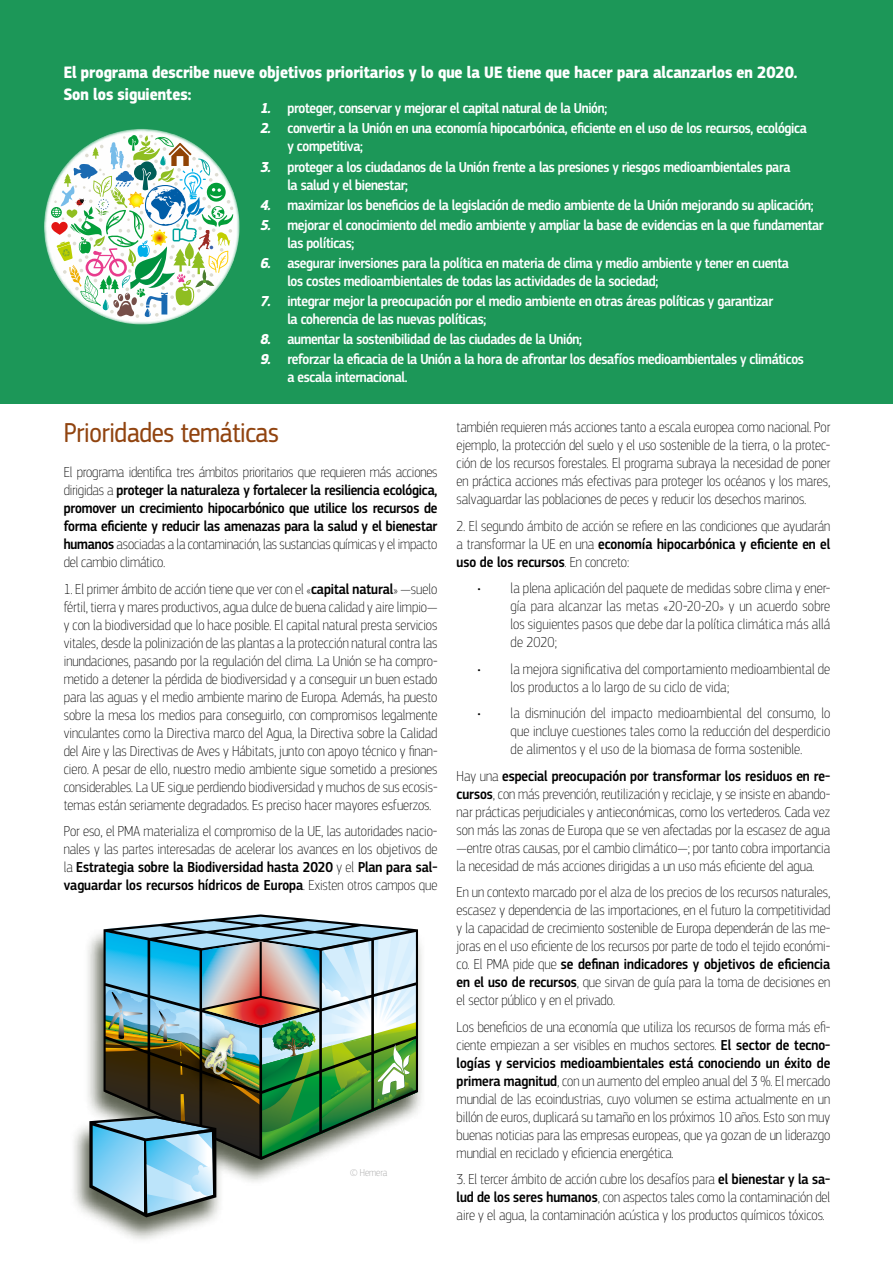
<style>
.page{position:relative;width:893px;height:1263px;background:#fff}
.page>*{position:absolute;margin:0;border:0;box-sizing:border-box;transform-origin:0 0}
.t1{font:28.5px "EC Square Sans Cond Pro";letter-spacing:-.01em;color:#914410}
.t2{font:700 17.25px/21.8px "EC Square Sans Cond Pro";color:#fff}
.t3{font:100 15px/18px "EC Square Sans Cond Pro";color:#000;text-align:justify}
.t4{font:500 15px/18px "EC Square Sans Cond Pro";letter-spacing:-.02em;color:#fff}
.t5{font:500 15px/18px "EC Square Sans Cond Pro";letter-spacing:-.01em;color:#000;text-align:justify}
.t6{font:100 10.5px "EC Square Sans Cond Pro";color:#9f9f9f}
.s1{font-weight:700;font-style:italic}
.s2{font-weight:100}
.s3{font-weight:500}
</style>
<div class="page">
<div style="left:0;top:0;width:893px;height:404px;background:#1c9758"></div>
<div style="left:69px;top:914px;width:357px;height:330px;background:#282f1a;opacity:.75"></div>
<img style="left:89px;top:914px;width:328px;height:303px">
<svg style="left:44px;top:129px;width:196px;height:195px"></svg>
<svg style="left:50px;top:135px;width:183px;height:183px;background:#aed1b9"></svg>
<p class="t2" style="left:64px;top:62px;width:735px">El programa describe nueve objetivos prioritarios y lo que la UE tiene que hacer para alcanzarlos en 2020.<br>Son los siguientes:</p>
<p class="t4" style="left:260px;top:100px;width:348px"><span class="s1">1.</span> proteger, conservar y mejorar el capital natural de la Unión;</p>
<p class="t4" style="left:287px;top:120px;width:521px;text-indent:-27px"><span class="s1">2.</span> convertir a la Unión en una economía hipocarbónica, eficiente en el uso de los recursos, ecológica y competitiva;</p>
<p class="t4" style="left:287px;top:158px;width:505px;text-indent:-27px"><span class="s1">3.</span> proteger a los ciudadanos de la Unión frente a las presiones y riesgos medioambientales para la salud y el bienestar;</p>
<p class="t4" style="left:260px;top:196px;width:555px"><span class="s1">4.</span> maximizar los beneficios de la legislación de medio ambiente de la Unión mejorando su aplicación;</p>
<p class="t4" style="left:287px;top:216px;width:538px;text-indent:-27px"><span class="s1">5.</span> mejorar el conocimiento del medio ambiente y ampliar la base de evidencias en la que fundamentar las políticas;</p>
<p class="t4" style="left:287px;top:254px;width:503px;text-indent:-27px"><span class="s1">6.</span> asegurar inversiones para la política en materia de clima y medio ambiente y tener en cuenta los costes medioambientales de todas las actividades de la sociedad;</p>
<p class="t4" style="left:287px;top:292px;width:487px;text-indent:-27px"><span class="s1">7.</span> integrar mejor la preocupación por el medio ambiente en otras áreas políticas y garantizar la coherencia de las nuevas políticas;</p>
<p class="t4" style="left:260px;top:331px;width:323px"><span class="s1">8.</span> aumentar la sostenibilidad de las ciudades de la Unión;</p>
<p class="t4" style="left:287px;top:351px;width:518px;text-indent:-27px"><span class="s1">9.</span> reforzar la eficacia de la Unión a la hora de afrontar los desafíos medioambientales y climáticos a escala internacional.</p>
<h1 class="t1" style="left:64px;top:417px;width:217px">Prioridades temáticas</h1>
<p class="t5" style="left:64px;top:464px;width:375px"><span class="s2">El programa identifica tres ámbitos prioritarios que requieren más acciones dirigidas a</span> proteger la naturaleza y fortalecer la resiliencia ecológica, promover un crecimiento hipocarbónico que utilice los recursos de forma eficiente y reducir las amenazas para la salud y el bienestar humanos <span class="s2">asociadas a la contaminación, las sustancias químicas y el impacto del cambio climático.</span></p>
<p class="t3" style="left:64px;top:580px;width:375px">1. El primer ámbito de acción tiene que ver con el «<span class="s3">capital natural</span>» —suelo fértil, tierra y mares productivos, agua dulce de buena calidad y aire limpio— y con la biodiversidad que lo hace posible. El capital natural presta servicios vitales, desde la polinización de las plantas a la protección natural contra las inundaciones, pasando por la regulación del clima. La Unión se ha compro&shy;metido a detener la pérdida de biodiversidad y a conseguir un buen estado para las aguas y el medio ambiente marino de Europa. Además, ha puesto sobre la mesa los medios para conseguirlo, con compromisos legalmente vinculantes como la Directiva marco del Agua, la Directiva sobre la Calidad del Aire y las Directivas de Aves y Hábitats, junto con apoyo técnico y finan&shy;ciero. A pesar de ello, nuestro medio ambiente sigue sometido a presiones considerables. La UE sigue perdiendo biodiversidad y muchos de sus ecosis&shy;temas están seriamente degradados. Es preciso hacer mayores esfuerzos.</p>
<p class="t3" style="left:64px;top:822px;width:375px">Por eso, el PMA materializa el compromiso de la UE, las autoridades nacio&shy;nales y las partes interesadas de acelerar los avances en los objetivos de la <span class="s3">Estrategia sobre la Biodiversidad hasta 2020</span> y el <span class="s3">Plan para sal&shy;vaguardar los recursos hídricos de Europa</span>. Existen otros campos que</p>
<p class="t6" style="left:350px;top:1167px;width:39px">© Hemera</p>
<p class="t3" style="left:457px;top:418px;width:375px">también requieren más acciones tanto a escala europea como nacional. Por ejemplo, la protección del suelo y el uso sostenible de la tierra, o la protec&shy;ción de los recursos forestales. El programa subraya la necesidad de poner en práctica acciones más efectivas para proteger los océanos y los mares, salvaguardar las poblaciones de peces y reducir los desechos marinos.</p>
<p class="t3" style="left:457px;top:517px;width:375px">2. El segundo ámbito de acción se refiere en las condiciones que ayudarán a transformar la UE en una <span class="s3">economía hipocarbónica y eficiente en el uso de los recursos</span>. En concreto:</p>
<p class="t3" style="left:511px;top:579px;width:321px;text-indent:-33px">• la plena aplicación del paquete de medidas sobre clima y ener&shy;gía para alcanzar las metas «20-20-20» y un acuerdo sobre los siguientes pasos que debe dar la política climática más allá de 2020;</p>
<p class="t3" style="left:511px;top:660px;width:321px;text-indent:-33px">• la mejora significativa del comportamiento medioambiental de los productos a lo largo de su ciclo de vida;</p>
<p class="t3" style="left:511px;top:704px;width:321px;text-indent:-33px">• la disminución del impacto medioambiental del consumo, lo que incluye cuestiones tales como la reducción del desperdicio de alimentos y el uso de la biomasa de forma sostenible.</p>
<p class="t3" style="left:457px;top:767px;width:375px">Hay una <span class="s3">especial preocupación por transformar los residuos en re&shy;cursos</span>, con más prevención, reutilización y reciclaje, y se insiste en abando&shy;nar prácticas perjudiciales y antieconómicas, como los vertederos. Cada vez son más las zonas de Europa que se ven afectadas por la escasez de agua —entre otras causas, por el cambio climático—; por tanto cobra importancia la necesidad de más acciones dirigidas a un uso más eficiente del agua.</p>
<p class="t3" style="left:457px;top:883px;width:375px">En un contexto marcado por el alza de los precios de los recursos naturales, escasez y dependencia de las importaciones, en el futuro la competitividad y la capacidad de crecimiento sostenible de Europa dependerán de las me&shy;joras en el uso eficiente de los recursos por parte de todo el tejido económi&shy;co. El PMA pide que <span class="s3">se definan indicadores y objetivos de eficiencia en el uso de recursos</span>, que sirvan de guía para la toma de decisiones en el sector público y en el privado.</p>
<p class="t3" style="left:457px;top:1018px;width:375px">Los beneficios de una economía que utiliza los recursos de forma más efi&shy;ciente empiezan a ser visibles en muchos sectores. <span class="s3">El sector de tecno&shy;logías y servicios medioambientales está conociendo un éxito de primera magnitud</span>, con un aumento del empleo anual del 3 %. El mercado mundial de las ecoindustrias, cuyo volumen se estima actualmente en un billón de euros, duplicará su tamaño en los próximos 10 años. Esto son muy buenas noticias para las empresas europeas, que ya gozan de un liderazgo mundial en reciclado y eficiencia energética.</p>
<p class="t3" style="left:457px;top:1170px;width:375px">3. El tercer ámbito de acción cubre los desafíos para <span class="s3">el bienestar y la sa&shy;lud de los seres humanos</span>, con aspectos tales como la contaminación del aire y el agua, la contaminación acústica y los productos químicos tóxicos.</p>
</div>
